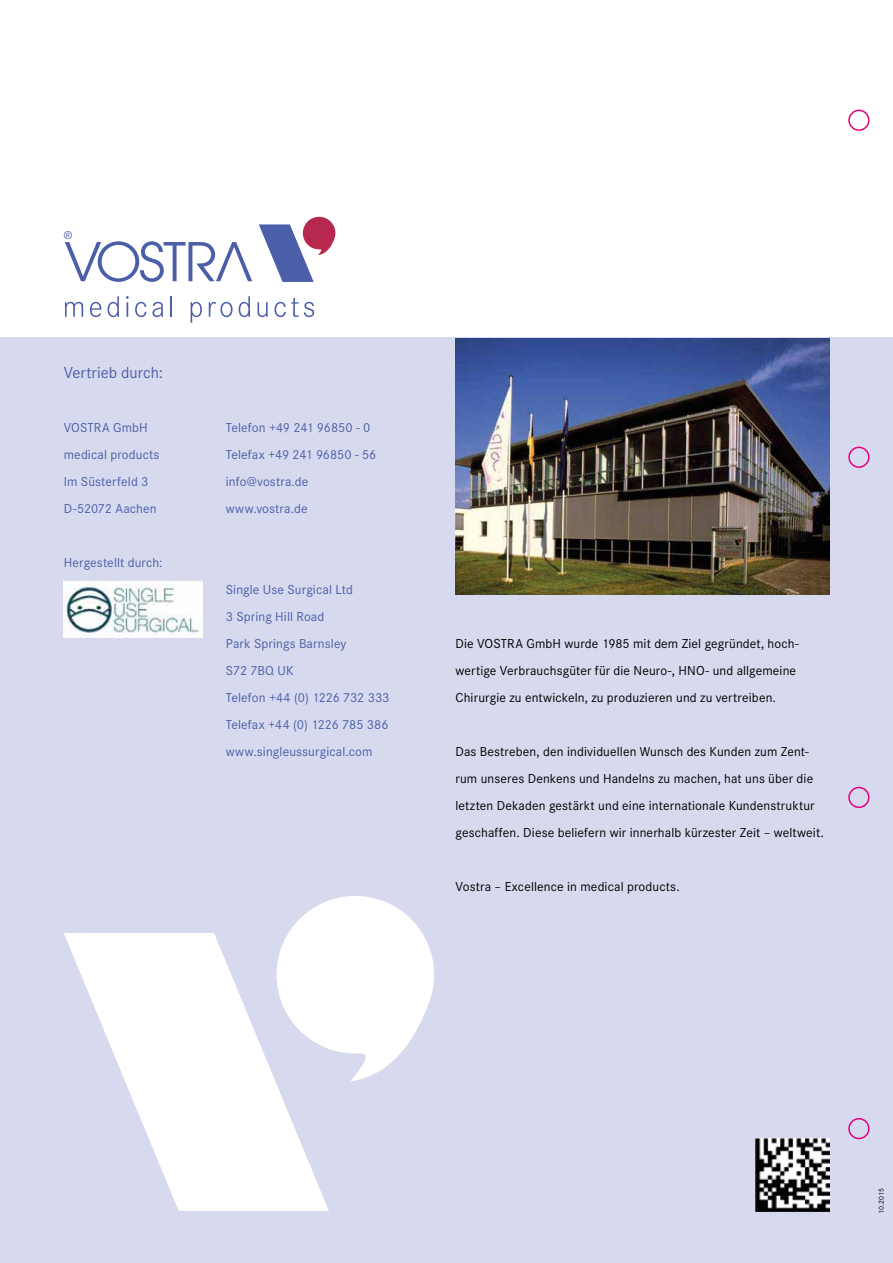
<style>
.page{position:relative;width:893px;height:1263px;background:#fff}
.page>*{position:absolute;margin:0;border:0;box-sizing:border-box;transform-origin:0 0}
.t1{font:16.5px "Corporate S";color:#4b5ea8}
.t2{font:13.5px/27px "Corporate S";letter-spacing:.01em;color:#000}
.t3{font:13.5px/27px "Corporate S";letter-spacing:.01em;color:#4b5ea8}
.t4{font:7.5px "Corporate S";letter-spacing:-.015em;color:#000}
</style>
<div class="page">
<div style="left:0;top:338px;width:893px;height:925px;background:#d7daee"></div>
<svg style="left:64px;top:933px;width:265px;height:278px;fill:#fff"></svg>
<svg style="left:277px;top:896px;width:157px;height:185px"></svg>
<img style="left:455px;top:338px;width:374px;height:256px">
<img style="left:64px;top:581px;width:139px;height:57px">
<img style="left:755px;top:1138px;width:74px;height:74px">
<svg style="left:64px;top:231px;width:188px;height:51px"></svg>
<svg style="left:259px;top:217px;width:76px;height:65px"></svg>
<svg style="left:65px;top:302px;width:18px;height:15px"></svg>
<svg style="left:90px;top:302px;width:11px;height:15px"></svg>
<svg style="left:108px;top:296px;width:11px;height:21px"></svg>
<svg style="left:126px;top:296px;width:3px;height:21px"></svg>
<svg style="left:135px;top:302px;width:11px;height:15px"></svg>
<svg style="left:152px;top:302px;width:11px;height:15px"></svg>
<hr style="left:170px;top:296px;width:2px;height:21px;background:#4b5ea8">
<svg style="left:190px;top:302px;width:12px;height:21px"></svg>
<svg style="left:209px;top:302px;width:24px;height:15px"></svg>
<svg style="left:239px;top:296px;width:11px;height:21px"></svg>
<svg style="left:258px;top:302px;width:10px;height:15px"></svg>
<svg style="left:274px;top:298px;width:40px;height:19px"></svg>
<div style="left:848px;top:110px;width:21px;height:21px;border:2px solid #e6007d;border-radius:50%"></div>
<div style="left:848px;top:447px;width:21px;height:21px;border:2px solid #e6007d;border-radius:50%"></div>
<div style="left:848px;top:787px;width:21px;height:21px;border:2px solid #e6007d;border-radius:50%"></div>
<div style="left:848px;top:1118px;width:21px;height:21px;border:2px solid #e6007d;border-radius:50%"></div>
<p class="t1" style="left:64px;top:363px;width:101px">Vertrieb durch:</p>
<p class="t3" style="left:64px;top:414px;width:85px">VOSTRA GmbH</p>
<p class="t3" style="left:226px;top:414px;width:146px">Telefon +49 241 96850 - 0</p>
<p class="t3" style="left:64px;top:441px;width:97px">medical products</p>
<p class="t3" style="left:226px;top:441px;width:152px">Telefax +49 241 96850 - 56</p>
<p class="t3" style="left:64px;top:468px;width:86px">Im Süsterfeld 3</p>
<p class="t3" style="left:226px;top:468px;width:84px">info@vostra.de</p>
<p class="t3" style="left:64px;top:495px;width:94px">D-52072 Aachen</p>
<p class="t3" style="left:226px;top:495px;width:83px">www.vostra.de</p>
<p class="t3" style="left:64px;top:549px;width:100px">Hergestellt durch:</p>
<p class="t3" style="left:226px;top:576px;width:165px">Single Use Surgical Ltd<br>3 Spring Hill Road<br>Park Springs Barnsley<br>S72 7BQ UK<br>Telefon +44 (0) 1226 732 333<br>Telefax +44 (0) 1226 785 386 www.singleussurgical.com</p>
<p class="t2" style="left:455px;top:630px;width:345px">Die VOSTRA GmbH wurde 1985 mit dem Ziel gegründet, hoch&shy;wertige Verbrauchsgüter für die Neuro-, HNO- und allgemeine<br>Chirurgie zu entwickeln, zu produzieren und zu vertreiben.</p>
<p class="t2" style="left:455px;top:738px;width:370px">Das Bestreben, den individuellen Wunsch des Kunden zum Zent&shy;rum unseres Denkens und Handelns zu machen, hat uns über die letzten Dekaden gestärkt und eine internationale Kundenstruktur geschaffen. Diese beliefern wir innerhalb kürzester Zeit – weltweit.</p>
<p class="t2" style="left:455px;top:873px;width:226px">Vostra – Excellence in medical products.</p>
<p class="t4" style="left:877px;top:1214px;width:27px;rotate:-90deg">10.2015</p>
</div>
